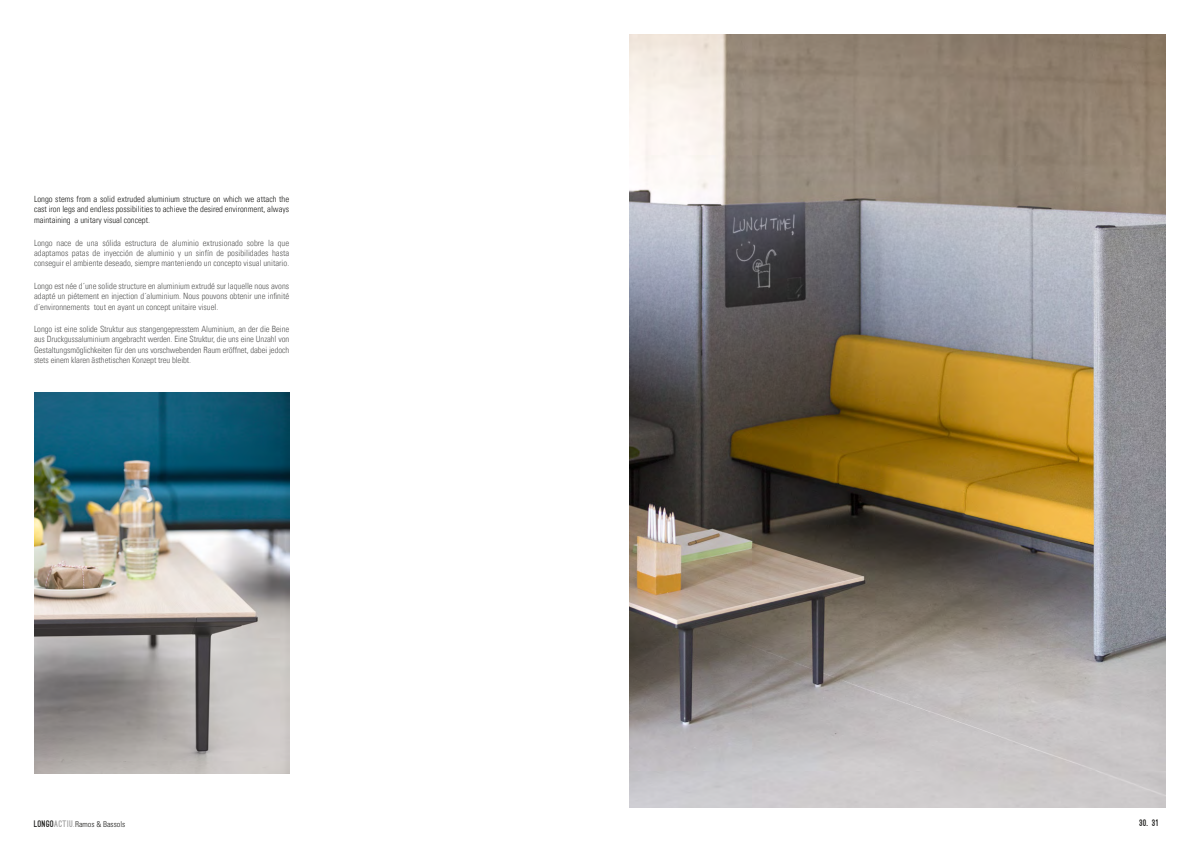
<style>
.page{position:relative;width:1191px;height:842px;background:#fff}
.page>*{position:absolute;margin:0;border:0;box-sizing:border-box;transform-origin:0 0}
.t1{font:900 9px "Ostrich Sans";color:#1d1d1b}
.t2{font:8.6px/10.3px "Univers Com 47 Light Cond";color:#575756;text-align:justify}
.t3{font:8.6px/10.3px "Univers Com 47 Light Cond";color:#1d1d1b;text-align:justify}
.t4{font:300 condensed 8px "Univers";color:#1d1d1b}
.s1{font-family:"Ostrich Sans";font-weight:900;font-stretch:normal;font-size:9px}
.s2{font-family:"Ostrich Sans";font-weight:900;font-stretch:normal;font-size:9px;color:#a1a1a1}
.s3{font-family:"Ostrich Sans";font-weight:500;font-stretch:normal;font-size:10.9px}
</style>
<div class="page">
<img style="left:34px;top:393px;width:255px;height:381px">
<img style="left:629px;top:34px;width:536px;height:774px">
<p class="t3" style="left:34px;top:194px;width:257px">Longo stems from a solid extruded aluminium structure on which we attach the cast iron legs and endless possibilities to achieve the desired environment, always maintaining a unitary visual concept.</p>
<p class="t2" style="left:34px;top:238px;width:257px">Longo nace de una sólida estructura de aluminio extrusionado sobre la que adaptamos patas de inyección de aluminio y un sinfín de posibilidades hasta conseguir el ambiente deseado, siempre manteniendo un concepto visual unitario.</p>
<p class="t2" style="left:34px;top:281px;width:257px">Longo est née d´une solide structure en aluminium extrudé sur laquelle nous avons adapté un piétement en injection d´aluminium. Nous pouvons obtenir une infinité d´environnements tout en ayant un concept unitaire visuel.</p>
<p class="t2" style="left:34px;top:324px;width:257px">Longo ist eine solide Struktur aus stangengepresstem Aluminium, an der die Beine aus Druckgussaluminium angebracht werden. Eine Struktur, die uns eine Unzahl von Gestaltungsmöglichkeiten für den uns vorschwebenden Raum eröffnet, dabei jedoch stets einem klaren ästhetischen Konzept treu bleibt.</p>
<p class="t4" style="left:34px;top:819px;width:93px"><span class="s1">LONGO</span><span class="s2">ACTIU</span><span class="s3">.</span>Ramos &amp; Bassols</p>
<p class="t1" style="left:1139px;top:820px;width:21px">30. 31</p>
</div>
